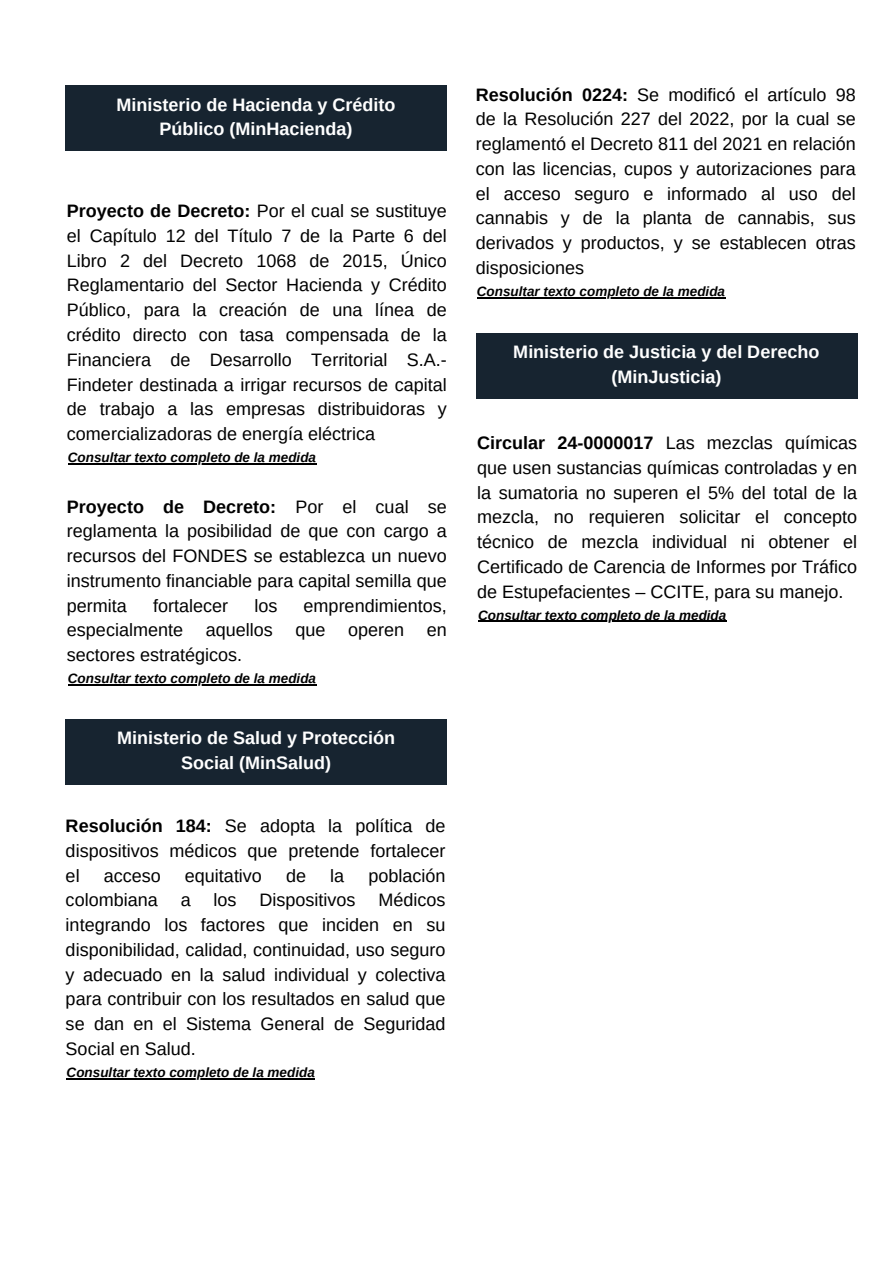
<style>
.page{position:relative;width:894px;height:1264px;background:#fff}
.page>*{position:absolute;margin:0;border:0;box-sizing:border-box;transform-origin:0 0}
.t1{font:18px/24.8px "Arimo";color:#000;text-align:justify}
.t2{font:700 18px/24.8px "Arimo";color:#fff;text-align:center}
.t3{font:italic 700 13.5px "Arimo";color:#000}
.s1{font-weight:700}
</style>
<div class="page">
<hr style="left:67px;top:1077px;width:248px;height:2px;background:#000">
<hr style="left:68px;top:684px;width:248px;height:1px;background:#000">
<div style="left:66px;top:718px;width:380px;height:66px;background:#172430"></div>
<hr style="left:476px;top:297px;width:249px;height:1px;background:#000">
<div style="left:476px;top:333px;width:380px;height:66px;background:#172430"></div>
<hr style="left:478px;top:620px;width:248px;height:1px;background:#000">
<hr style="left:68px;top:463px;width:248px;height:1px;background:#000">
<div style="left:66px;top:86px;width:380px;height:65px;background:#172430"></div>
<p class="t2" style="left:116px;top:92px;width:280px">Ministerio de Hacienda y Crédito<br>Público (MinHacienda)</p>
<p class="t1" style="left:67px;top:198px;width:381px"><span class="s1">Proyecto de Decreto:</span> Por el cual se sustituye el Capítulo 12 del Título 7 de la Parte 6 del Libro 2 del Decreto 1068 de 2015, Único Reglamentario del Sector Hacienda y Crédito Público, para la creación de una línea de crédito directo con tasa compensada de la Financiera de Desarrollo Territorial S.A.- Findeter destinada a irrigar recursos de capital de trabajo a las empresas distribuidoras y comercializadoras de energía eléctrica</p>
<p class="t3" style="left:68px;top:449px;width:250px">Consultar texto completo de la medida</p>
<p class="t1" style="left:67px;top:494px;width:381px"><span class="s1">Proyecto de Decreto:</span> Por el cual se reglamenta la posibilidad de que con cargo a recursos del FONDES se establezca un nuevo instrumento financiable para capital semilla que permita</p>
<p class="t1" style="left:153px;top:593px;width:77px">fortalecer</p>
<p class="t1" style="left:254px;top:593px;width:25px">los</p>
<p class="t1" style="left:303px;top:593px;width:145px">emprendimientos,</p>
<p class="t1" style="left:67px;top:617px;width:118px">especialmente</p>
<p class="t1" style="left:206px;top:617px;width:69px">aquellos</p>
<p class="t1" style="left:295px;top:617px;width:32px">que</p>
<p class="t1" style="left:348px;top:617px;width:58px">operen</p>
<p class="t1" style="left:426px;top:617px;width:22px">en</p>
<p class="t1" style="left:67px;top:642px;width:176px">sectores estratégicos.</p>
<p class="t3" style="left:68px;top:670px;width:250px">Consultar texto completo de la medida</p>
<p class="t2" style="left:117px;top:725px;width:279px">Ministerio de Salud y Protección<br>Social (MinSalud)</p>
<p class="t1" style="left:66px;top:813px;width:381px"><span class="s1">Resolución 184:</span> Se adopta la política de dispositivos médicos que pretende fortalecer el</p>
<p class="t1" style="left:104px;top:863px;width:59px">acceso</p>
<p class="t1" style="left:185px;top:863px;width:79px">equitativo</p>
<p class="t1" style="left:286px;top:863px;width:22px">de</p>
<p class="t1" style="left:330px;top:863px;width:16px">la</p>
<p class="t1" style="left:368px;top:863px;width:79px">población</p>
<p class="t1" style="left:66px;top:887px;width:94px">colombiana</p>
<p class="t1" style="left:181px;top:887px;width:12px">a</p>
<p class="t1" style="left:213px;top:887px;width:25px">los</p>
<p class="t1" style="left:259px;top:887px;width:97px">Dispositivos</p>
<p class="t1" style="left:66px;top:887px;width:381px;text-indent:313px">Médicos integrando los factores que inciden en su disponibilidad, calidad, continuidad, uso seguro y adecuado en la salud individual y colectiva para contribuir con los resultados en salud que se dan en el Sistema General de Seguridad Social en Salud.</p>
<p class="t3" style="left:67px;top:1064px;width:250px">Consultar texto completo de la medida</p>
<p class="t1" style="left:476px;top:82px;width:381px"><span class="s1">Resolución 0224:</span> Se modificó el artículo 98 de la Resolución 227 del 2022, por la cual se reglamentó el Decreto 811 del 2021 en relación con las licencias, cupos y autorizaciones para el acceso seguro e informado al uso del cannabis y de la planta de cannabis, sus derivados y productos, y se establecen otras disposiciones</p>
<p class="t3" style="left:476px;top:284px;width:250px">Consultar texto completo de la medida</p>
<p class="t2" style="left:513px;top:340px;width:307px">Ministerio de Justicia y del Derecho (MinJusticia)</p>
<p class="t1" style="left:477px;top:430px;width:381px"><span class="s1">Circular 24-0000017</span> Las mezclas químicas que usen sustancias químicas controladas y en la sumatoria no superen el 5% del total de la mezcla, no requieren solicitar el concepto técnico de mezcla individual ni obtener el Certificado de Carencia de Informes por Tráfico de Estupefacientes – CCITE, para su manejo.</p>
<p class="t3" style="left:478px;top:607px;width:250px">Consultar texto completo de la medida</p>
</div>
